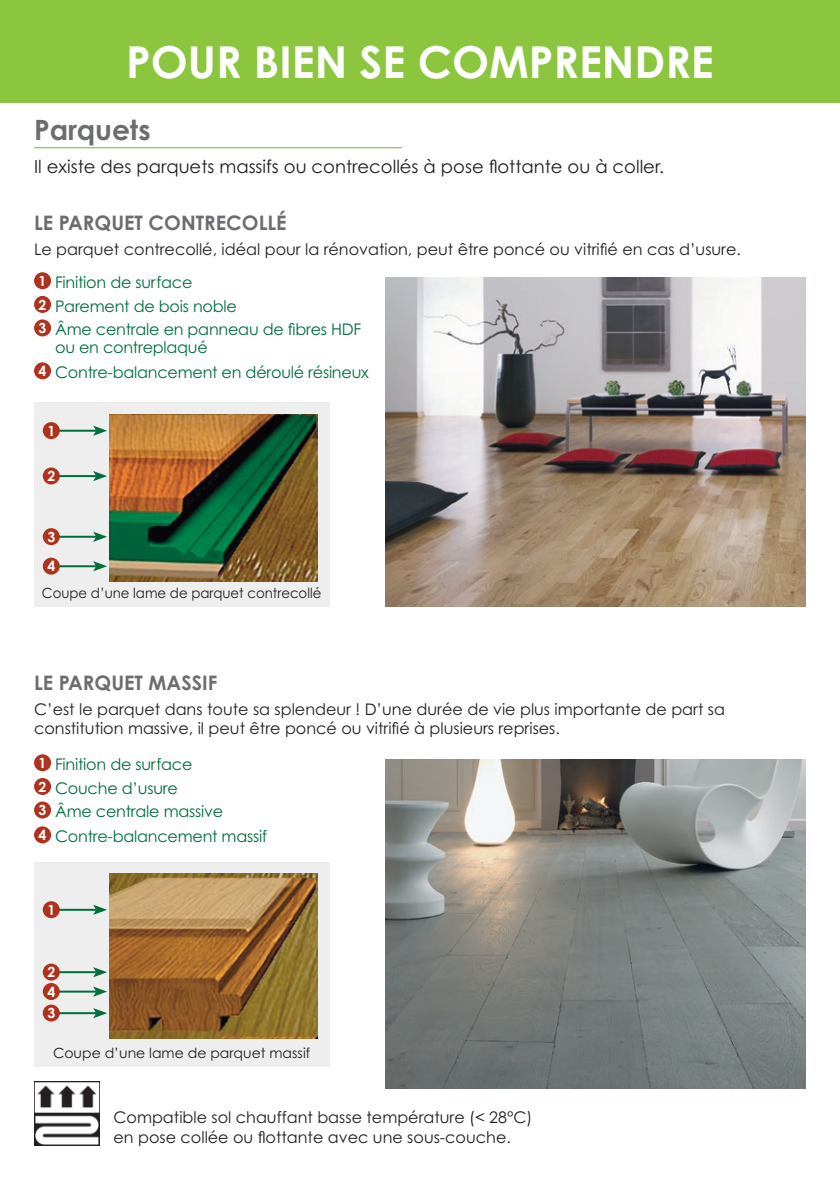
<style>
.page{position:relative;width:840px;height:1191px;background:#fff}
.page>*{position:absolute;margin:0;border:0;box-sizing:border-box;transform-origin:0 0}
.t1{font:700 44px "Century Gothic Std";color:#fff}
.t2{font:700 28px "Century Gothic Std";color:#6c6d70}
.t3{font:700 20px "Century Gothic Std";color:#6c6d70}
.t4{font:18px "Century Gothic Std";color:#231f20}
.t5{font:16px/19.2px "Century Gothic Std";color:#231f20}
.t6{font:16px/24px "Century Gothic Std";letter-spacing:-.015em;color:#006f3c}
.t7{font:14px "Century Gothic Std";color:#231f20;scale:.95 1}
.t8{font:14px "Century Gothic Std";color:#231f20}
.t9{font:700 14px/29.4px "Century Gothic Std";color:#fff}
.s1{font-weight:700;font-size:14px;color:#fff}
</style>
<div class="page">
<svg style="left:839px;top:0;width:1px;height:103px"></svg>
<div style="left:0;top:0;width:839px;height:102px;background:#8bc63e"></div>
<hr style="left:34px;top:147px;width:367px;height:1px;background:#8bc63e">
<div style="left:34px;top:272px;width:17px;height:17px;background:#ae331e;border-radius:50%"></div>
<div style="left:34px;top:296px;width:17px;height:17px;background:#ae331e;border-radius:50%"></div>
<div style="left:34px;top:319px;width:17px;height:17px;background:#ae331e;border-radius:50%"></div>
<div style="left:34px;top:362px;width:17px;height:17px;background:#ae331e;border-radius:50%"></div>
<div style="left:34px;top:754px;width:17px;height:17px;background:#ae331e;border-radius:50%"></div>
<div style="left:34px;top:778px;width:17px;height:17px;background:#ae331e;border-radius:50%"></div>
<div style="left:34px;top:801px;width:17px;height:17px;background:#ae331e;border-radius:50%"></div>
<div style="left:34px;top:826px;width:17px;height:17px;background:#ae331e;border-radius:50%"></div>
<img style="left:34px;top:1081px;width:65px;height:64px">
<img style="left:386px;top:278px;width:419px;height:329px">
<img style="left:386px;top:760px;width:419px;height:329px">
<div style="left:34px;top:403px;width:295px;height:204px;background:#eeeeef"></div>
<img style="left:110px;top:414px;width:207px;height:168px">
<hr style="left:50px;top:430px;width:46px;height:2px;background:#006f3c">
<svg style="left:93px;top:425px;width:14px;height:11px"></svg>
<div style="left:43px;top:422px;width:17px;height:17px;background:#ae331e;border-radius:50%"></div>
<hr style="left:50px;top:475px;width:46px;height:2px;background:#006f3c">
<svg style="left:93px;top:471px;width:14px;height:10px"></svg>
<div style="left:43px;top:467px;width:17px;height:17px;background:#ae331e;border-radius:50%"></div>
<hr style="left:50px;top:536px;width:46px;height:2px;background:#006f3c">
<svg style="left:93px;top:531px;width:14px;height:11px"></svg>
<div style="left:43px;top:528px;width:17px;height:17px;background:#ae331e;border-radius:50%"></div>
<hr style="left:50px;top:565px;width:46px;height:2px;background:#006f3c">
<svg style="left:93px;top:561px;width:14px;height:10px"></svg>
<div style="left:43px;top:557px;width:17px;height:17px;background:#ae331e;border-radius:50%"></div>
<div style="left:34px;top:862px;width:295px;height:204px;background:#eeeeef"></div>
<img style="left:110px;top:873px;width:207px;height:165px">
<hr style="left:50px;top:908px;width:46px;height:2px;background:#006f3c">
<svg style="left:93px;top:904px;width:14px;height:11px"></svg>
<div style="left:43px;top:901px;width:17px;height:17px;background:#ae331e;border-radius:50%"></div>
<hr style="left:50px;top:971px;width:46px;height:2px;background:#006f3c">
<svg style="left:93px;top:967px;width:14px;height:10px"></svg>
<div style="left:43px;top:963px;width:17px;height:17px;background:#ae331e;border-radius:50%"></div>
<hr style="left:50px;top:1012px;width:46px;height:2px;background:#006f3c">
<svg style="left:93px;top:1008px;width:14px;height:10px"></svg>
<div style="left:43px;top:1004px;width:17px;height:17px;background:#ae331e;border-radius:50%"></div>
<hr style="left:50px;top:990px;width:46px;height:2px;background:#006f3c">
<svg style="left:93px;top:986px;width:14px;height:10px"></svg>
<div style="left:43px;top:983px;width:17px;height:17px;background:#ae331e;border-radius:50%"></div>
<h1 class="t1" style="left:126px;top:34px;width:588px">POUR BIEN SE COMPRENDRE</h1>
<h2 class="t2" style="left:34px;top:112px;width:118px">Parquets</h2>
<p class="t4" style="left:34px;top:155px;width:631px">Il existe des parquets massifs ou contrecollés à pose flottante ou à coller.</p>
<p class="t3" style="left:34px;top:210px;width:254px">LE PARQUET CONTRECOLLÉ</p>
<p class="t5" style="left:34px;top:239px;width:708px">Le parquet contrecollé, idéal pour la rénovation, peut être poncé ou vitrifié en cas d’usure.</p>
<p class="t6" style="left:39px;top:270px;width:324px"><span class="s1">1</span> Finition de surface<br><span class="s1">2</span> Parement de bois noble<br><span class="s1">3</span> Âme centrale en panneau de fibres HDF</p>
<p class="t6" style="left:39px;top:335px;width:331px;line-height:24.8px;text-indent:16px">ou en contreplaqué<br><span class="s1">4</span> Contre-balancement en déroulé résineux</p>
<p class="t9" style="left:47px;top:416px;width:9px">1</p>
<p class="t9" style="left:47px;top:461px;width:9px">2</p>
<p class="t9" style="left:47px;top:522px;width:9px">3<br>4</p>
<p class="t7" style="left:42px;top:585px;width:295px">Coupe d’une lame de parquet contrecollé</p>
<p class="t3" style="left:34px;top:670px;width:185px">LE PARQUET MASSIF</p>
<p class="t5" style="left:34px;top:699px;width:692px">C’est le parquet dans toute sa splendeur ! D’une durée de vie plus importante de part sa constitution massive, il peut être poncé ou vitrifié à plusieurs reprises.</p>
<p class="t6" style="left:39px;top:752px;width:230px"><span class="s1">1</span> Finition de surface<br><span class="s1">2</span> Couche d’usure<br><span class="s1">3</span> Âme centrale massive<br><span class="s1">4</span> Contre-balancement massif</p>
<p class="t9" style="left:47px;top:894px;width:9px">1</p>
<p class="t9" style="left:47px;top:957px;width:9px">2</p>
<p class="t9" style="left:47px;top:998px;width:9px">3</p>
<p class="t9" style="left:47px;top:976px;width:9px">4</p>
<p class="t8" style="left:53px;top:1044px;width:258px">Coupe d’une lame de parquet massif</p>
<p class="t5" style="left:113px;top:1107px;width:420px">Compatible sol chauffant basse température (&lt; 28°C) en pose collée ou flottante avec une sous-couche.</p>
</div>
